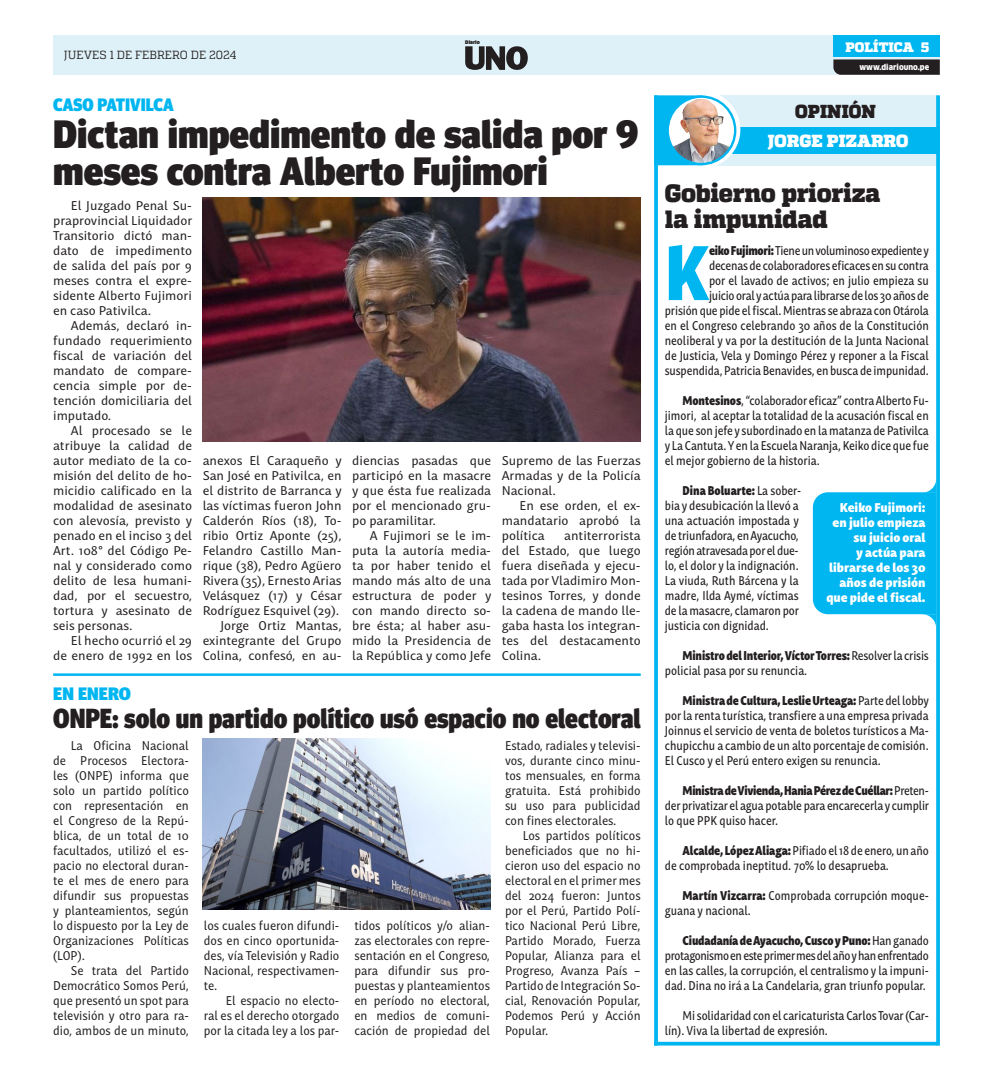
<style>
.page{position:relative;width:993px;height:1081px;background:#fff}
.page>*{position:absolute;margin:0;border:0;box-sizing:border-box;transform-origin:0 0}
.TEXTO_NOTA{font:900 75.88px "Mastro Sans";color:#00b6f0;scale:.85 1}
.TITULAR{font:900 39.62px/37.5px "Meta Head OT";color:#231f20}
.TITULAR-2{font:900 27.62px "Meta Head OT";color:#231f20;scale:.93 1}
.t1{font:900 25px "Quadon";letter-spacing:-.01em;color:#231f20;scale:.96 1}
.t2{font:900 18.88px "Quadon";letter-spacing:.005em;color:#231f20;scale:.96 1}
.TITULAR-3{font:900 18px "Meta Head OT";color:#00b6f0}
.TITULAR-4{font:900 18px "Meta Head OT";color:#00b6f0;scale:1.04 1}
.t3{font:900 17.5px "Quadon";color:#fff}
.t4{font:900 13.75px "Quadon";letter-spacing:.01em;color:#fff}
.TEXTO_NOTA-2{font:500 12.5px/15px "Mastro Sans";letter-spacing:-.005em;color:#231f20;scale:.85 1}
.t5{font:12.5px/15px "Mastro Sans";color:#231f20;text-align:justify}
.t6{font:12.5px/15px "Mastro Sans";color:#231f20;text-align:justify;scale:.92 1}
.t7{font:900 12.5px/15px "Mastro Sans";color:#fff;text-align:right;scale:.96 1}
.t8{font:11.75px "Quadon";color:#231f20;scale:.95 1}
.t9{font:900 7.88px "Clan Pro";color:#fff;scale:.95 1}
.t10{font:900 4.88px "Clan Pro";letter-spacing:-.01em;color:#231f20}
.s1{font-weight:900}
</style>
<div class="page">
<svg style="left:812px;top:484px;width:123px;height:139px;background:#21bff1"></svg>
<div style="left:53px;top:35px;width:886px;height:40px;background:#dff1f8"></div>
<div style="left:833px;top:35px;width:106px;height:22px;background:#00b6f0"></div>
<svg style="left:833px;top:59px;width:106px;height:16px;background:#2d2a2b"></svg>
<svg style="left:465px;top:46px;width:62px;height:24px"></svg>
<hr style="left:53px;top:673px;width:587px;height:3px;background:#00b6f0">
<img style="left:202px;top:198px;width:438px;height:244px">
<div style="left:654px;top:95px;width:285px;height:32px;background:#dff1f8"></div>
<div style="left:700px;top:154px;width:239px;height:11px;background:#dff1f8"></div>
<div style="left:700px;top:127px;width:239px;height:27px;background:#00b6f0"></div>
<svg style="left:662px;top:91px;width:78px;height:77px"></svg>
<svg style="left:657px;top:95px;width:38px;height:70px"></svg>
<img style="left:667px;top:97px;width:68px;height:67px;border-radius:33px">
<div style="left:666px;top:95px;width:70px;height:70px;border:2px solid #00b6f0;border-radius:50%"></div>
<hr style="left:654px;top:1042px;width:283px;height:3px;background:#00b6f0">
<hr style="left:654px;top:95px;width:3px;height:950px;background:#00b6f0">
<svg style="left:935px;top:95px;width:4px;height:950px;fill:#00b6f0"></svg>
<img style="left:203px;top:738px;width:287px;height:171px">
<p class="t8" style="left:64px;top:48px;width:183px">JUEVES 1 DE FEBRERO DE 2024</p>
<p class="t10" style="left:465px;top:40px;width:16px">Diario</p>
<p class="TITULAR-3" style="left:53px;top:94px;width:122px">CASO PATIVILCA</p>
<p class="TITULAR" style="left:53px;top:114px;width:586px">Dictan impedimento de salida por 9 meses contra Alberto Fujimori</p>
<p class="t5" style="left:53px;top:197px;width:141px;text-indent:18px">El Juzgado Penal Su&shy;praprovincial Liquidador Transitorio dictó man&shy;dato de impedimento de salida del país por 9 meses contra el expre&shy;sidente Alberto Fujimori en caso Pativilca.</p>
<p class="t5" style="left:53px;top:317px;width:140px;text-indent:18px">Además, declaró in&shy;fundado requerimiento fiscal de variación del mandato de compare&shy;cencia simple por de&shy;tención domiciliaria del imputado.</p>
<p class="t5" style="left:53px;top:422px;width:140px;text-indent:18px">Al procesado se le atribuye la calidad de autor mediato de la co&shy;misión del delito de ho&shy;micidio calificado en la modalidad de asesinato con alevosía, previsto y penado en el inciso 3 del Art. 108° del Código Pe&shy;nal y considerado como delito de lesa humani&shy;dad, por el secuestro, tortura y asesinato de seis personas.</p>
<p class="t5" style="left:53px;top:632px;width:140px;text-align:right">El hecho ocurrió el 29<br>de enero de 1992 en los</p>
<p class="t5" style="left:203px;top:452px;width:141px">anexos El Caraqueño y San José en Pativilca, en el distrito de Barranca y las víctimas fueron John Calderón Ríos (18), To&shy;ribio Ortiz Aponte (25), Felandro Castillo Man&shy;rique (38), Pedro Agüero Rivera (35), Ernesto Arias Velásquez (17) y César Rodríguez Esquivel (29).</p>
<p class="t5" style="left:203px;top:617px;width:140px;text-indent:18px">Jorge Ortiz Mantas, exintegrante del Grupo Colina, confesó, en au-</p>
<p class="t5" style="left:352px;top:452px;width:140px">diencias pasadas que participó en la masacre y que ésta fue realizada por el mencionado gru&shy;po paramilitar.</p>
<p class="t5" style="left:352px;top:527px;width:140px;text-indent:18px">A Fujimori se le im&shy;puta la autoría media&shy;ta por haber tenido el mando más alto de una estructura de poder y con mando directo so&shy;bre ésta; al haber asu&shy;mido la Presidencia de la República y como Jefe</p>
<p class="t5" style="left:501px;top:452px;width:140px">Supremo de las Fuerzas Armadas y de la Policía Nacional.</p>
<p class="t5" style="left:501px;top:497px;width:140px;text-indent:18px">En ese orden, el ex&shy;mandatario aprobó la política</p>
<p class="t5" style="left:501px;top:527px;width:140px;text-indent:62px">antiterrorista del Estado, que luego fuera diseñada y ejecu&shy;tada por Vladimiro Mon&shy;tesinos Torres, y donde la cadena de mando lle&shy;gaba hasta los integran&shy;tes del destacamento Colina.</p>
<p class="TITULAR-4" style="left:53px;top:683px;width:76px">EN ENERO</p>
<p class="TITULAR-2" style="left:53px;top:701px;width:633px">ONPE: solo un partido político usó espacio no electoral</p>
<p class="t6" style="left:53px;top:737px;width:149px;text-indent:18px">La Oficina Nacional de Procesos Electora&shy;les (ONPE) informa que solo un partido político con representación en el Congreso de la Repú&shy;blica, de un total de 10 facultados, utilizó el es&shy;pacio no electoral duran&shy;te el mes de enero para difundir sus propuestas y planteamientos, según lo dispuesto por la Ley de Organizaciones Políticas (LOP).</p>
<p class="t6" style="left:53px;top:962px;width:149px;text-indent:18px">Se trata del Partido Democrático Somos Perú, que presentó un spot para televisión y otro para ra&shy;dio, ambos de un minuto,</p>
<p class="t6" style="left:204px;top:917px;width:149px">los cuales fueron difundi&shy;dos en cinco oportunida&shy;des, vía Televisión y Radio Nacional, respectivamen&shy;te.</p>
<p class="t6" style="left:204px;top:992px;width:149px;text-indent:22px">El espacio no electo&shy;ral es el derecho otorgado por la citada ley a los par-</p>
<p class="t6" style="left:354px;top:917px;width:149px">tidos políticos y/o alian&shy;zas electorales con repre&shy;sentación en el Congreso, para difundir sus pro&shy;puestas y planteamientos en período no electoral, en medios de comuni&shy;cación de propiedad del</p>
<p class="t6" style="left:505px;top:737px;width:149px">Estado, radiales y televisi&shy;vos, durante cinco minu&shy;tos mensuales, en forma gratuita. Está prohibido su uso para publicidad con fines electorales.</p>
<p class="t6" style="left:505px;top:827px;width:149px;text-indent:18px">Los partidos políticos beneficiados que no hi&shy;cieron uso del espacio no electoral en el primer mes del 2024 fueron: Juntos por el Perú, Partido Polí&shy;tico Nacional Perú Libre, Partido Morado, Fuerza Popular, Alianza para el Progreso, Avanza País – Partido de Integración So&shy;cial, Renovación Popular, Podemos Perú y Acción Popular.</p>
<p class="t4" style="left:845px;top:39px;width:70px">POLÍTICA</p>
<p class="t4" style="left:920px;top:39px;width:10px">5</p>
<p class="t9" style="left:859px;top:62px;width:75px">www.diariouno.pe</p>
<p class="t2" style="left:795px;top:100px;width:86px">OPINIÓN</p>
<p class="t3" style="left:767px;top:130px;width:142px">JORGE PIZARRO</p>
<p class="t1" style="left:664px;top:178px;width:226px">Gobierno prioriza</p>
<p class="t1" style="left:664px;top:205px;width:171px">la impunidad</p>
<p class="TEXTO_NOTA" style="left:664px;top:210px;width:54px">K</p>
<p class="TEXTO_NOTA-2" style="left:664px;top:242px;width:312px;text-align:right"><span class="s1">eiko Fujimori:</span> Tiene un voluminoso expediente y<br>decenas de colaboradores eficaces en su contra<br>por el lavado de activos; en julio empieza su<br>juicio oral y actúa para librarse de los 30 años de<br>prisión que pide el fiscal. Mientras se abraza con Otárola en el Congreso celebrando 30 años de la Constitución neoliberal y va por la destitución de la Junta Nacional de Justicia, Vela y Domingo Pérez y reponer a la Fiscal suspendida, Patricia Benavides, en busca de impunidad.</p>
<p class="TEXTO_NOTA-2" style="left:664px;top:392px;width:312px;text-align:justify;text-indent:18px"><span class="s1">Montesinos</span>, “colaborador eficaz” contra Alberto Fu&shy;jimori, al aceptar la totalidad de la acusación fiscal en la que son jefe y subordinado en la matanza de Pativilca y La Cantuta. Y en la Escuela Naranja, Keiko dice que fue el mejor gobierno de la historia.</p>
<p class="TEXTO_NOTA-2" style="left:664px;top:482px;width:162px;text-indent:18px"><span class="s1">Dina Boluarte:</span> La sober&shy;bia y desubicación la llevó a una actuación impostada y de triunfadora, en Ayacucho, región atravesada por el due&shy;lo, el dolor y la indignación.<br>La viuda, Ruth Bárcena y la madre, Ilda Aymé, víctimas de la masacre, clamaron por justicia con dignidad.</p>
<p class="TEXTO_NOTA-2" style="left:664px;top:647px;width:312px;text-indent:18px"><span class="s1">Ministro del Interior, Víctor Torres:</span> Resolver la crisis policial pasa por su renuncia.</p>
<p class="TEXTO_NOTA-2" style="left:664px;top:692px;width:312px;text-align:justify;text-indent:18px"><span class="s1">Ministra de Cultura, Leslie Urteaga:</span> Parte del lobby por la renta turística, transfiere a una empresa privada Joinnus el servicio de venta de boletos turísticos a Ma&shy;chupicchu a cambio de un alto porcentaje de comisión.<br>El Cusco y el Perú entero exigen su renuncia.</p>
<p class="TEXTO_NOTA-2" style="left:664px;top:782px;width:312px;text-align:justify;text-indent:18px"><span class="s1">Ministra de Vivienda, Hania Pérez de Cuéllar:</span> Preten&shy;der privatizar el agua potable para encarecerla y cumplir lo que PPK quiso hacer.</p>
<p class="TEXTO_NOTA-2" style="left:664px;top:842px;width:312px;text-indent:18px"><span class="s1">Alcalde, López Aliaga:</span> Pifiado el 18 de enero, un año de comprobada ineptitud. 70% lo desaprueba.</p>
<p class="TEXTO_NOTA-2" style="left:664px;top:887px;width:312px;text-indent:18px"><span class="s1">Martín Vizcarra:</span> Comprobada corrupción moque&shy;guana y nacional.</p>
<p class="TEXTO_NOTA-2" style="left:664px;top:932px;width:312px;text-align:justify;text-indent:18px"><span class="s1">Ciudadanía de Ayacucho, Cusco y Puno:</span> Han ganado protagonismo en este primer mes del año y han enfrentado en las calles, la corrupción, el centralismo y la impuni&shy;dad. Dina no irá a La Candelaria, gran triunfo popular.</p>
<p class="TEXTO_NOTA-2" style="left:664px;top:1007px;width:312px;text-indent:18px">Mi solidaridad con el caricaturista Carlos Tovar (Car&shy;lín). Viva la libertad de expresión.</p>
<p class="t7" style="left:839px;top:498px;width:91px">Keiko Fujimori:</p>
<p class="t7" style="left:826px;top:513px;width:105px">en julio empieza su juicio oral<br>y actúa para librarse de los 30 años de prisión que pide el fiscal.</p>
</div>
